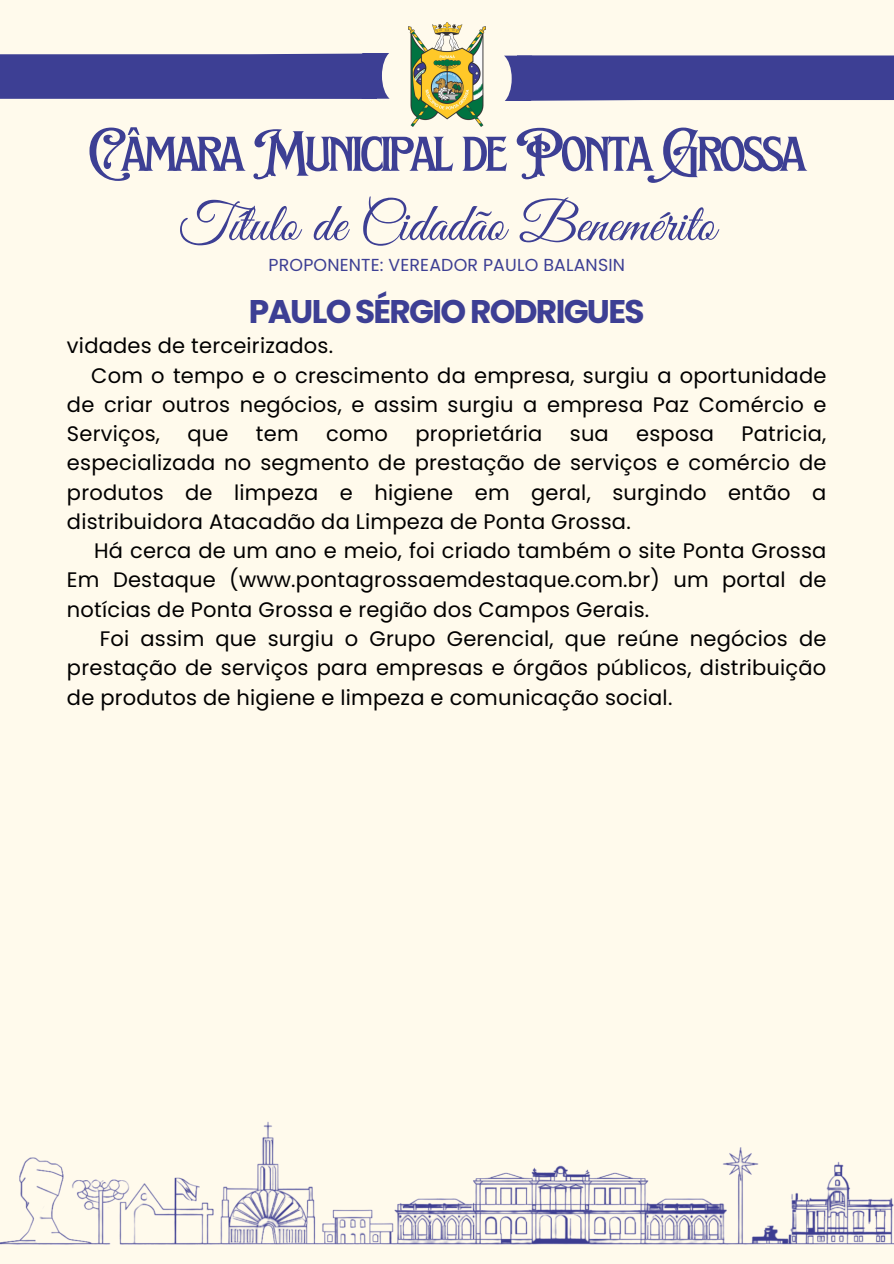
<style>
.page{position:relative;width:894px;height:1264px;background:#fff}
.page>*{position:absolute;margin:0;border:0;box-sizing:border-box;transform-origin:0 0}
.t1{font:59.7px "EFCO Brookshire";letter-spacing:-.06em;color:#3d3f94}
.t2{font:54.6px "Great Vibes";color:#3d3f94}
.t3{font:700 32.7px "Poppins";letter-spacing:-.05em;color:#3d3f94}
.t4{font:21px "Poppins";letter-spacing:.01em;color:#000}
.t5{font:17.4px "Poppins";letter-spacing:.01em;color:#3d3f94}
</style>
<div class="page">
<div style="left:0;top:0;width:893px;height:1263px;background:#fffaec"></div>
<img style="left:0;top:1122px;width:893px;height:123px">
<img style="left:408px;top:23px;width:77px;height:103px">
<svg style="left:0;top:53px;width:389px;height:46px;background:#444697"></svg>
<div style="left:504px;top:55px;width:389px;height:46px;background:#3d3f94"></div>
<p class="t1" style="left:87px;top:116px;width:719px">Câmara Municipal de PontaGrossa</p>
<p class="t2" style="left:178px;top:194px;width:538px">Título de Cidadão Benemérito</p>
<p class="t5" style="left:268px;top:252px;width:358px">PROPONENTE: VEREADOR PAULO BALANSIN</p>
<h1 class="t3" style="left:249px;top:288px;width:397px">PAULO SÉRGIO RODRIGUES</h1>
<h1 class="t4" style="left:67px;top:331px;width:268px">vidades de terceirizados.</h1>
<h1 class="t4" style="left:91px;top:360px;width:736px">Com o tempo e o crescimento da empresa, surgiu a oportunidade</h1>
<h1 class="t4" style="left:67px;top:390px;width:760px">de criar outros negócios, e assim surgiu a empresa Paz Comércio e</h1>
<h1 class="t4" style="left:67px;top:419px;width:95px">Serviços,</h1>
<h1 class="t4" style="left:187px;top:419px;width:43px">que</h1>
<h1 class="t4" style="left:256px;top:419px;width:44px">tem</h1>
<h1 class="t4" style="left:326px;top:419px;width:63px">como</h1>
<h1 class="t4" style="left:415px;top:419px;width:128px">proprietária</h1>
<h1 class="t4" style="left:569px;top:419px;width:40px">sua</h1>
<h1 class="t4" style="left:636px;top:419px;width:79px">esposa</h1>
<h1 class="t4" style="left:741px;top:419px;width:86px">Patricia,</h1>
<h1 class="t4" style="left:67px;top:448px;width:760px">especializada no segmento de prestação de serviços e comércio de</h1>
<h1 class="t4" style="left:67px;top:477px;width:760px">produtos de limpeza e higiene em geral, surgindo então a</h1>
<h1 class="t4" style="left:67px;top:507px;width:565px">distribuidora Atacadão da Limpeza de Ponta Grossa.</h1>
<h1 class="t4" style="left:94px;top:536px;width:733px">Há cerca de um ano e meio, foi criado também o site Ponta Grossa</h1>
<h1 class="t4" style="left:67px;top:565px;width:760px">Em Destaque (www.pontagrossaemdestaque.com.br) um portal de</h1>
<h1 class="t4" style="left:67px;top:594px;width:583px">notícias de Ponta Grossa e região dos Campos Gerais.</h1>
<h1 class="t4" style="left:100px;top:624px;width:728px">Foi assim que surgiu o Grupo Gerencial, que reúne negócios de</h1>
<h1 class="t4" style="left:67px;top:653px;width:760px">prestação de serviços para empresas e órgãos públicos, distribuição</h1>
<h1 class="t4" style="left:67px;top:682px;width:606px">de produtos de higiene e limpeza e comunicação social.</h1>
</div>
